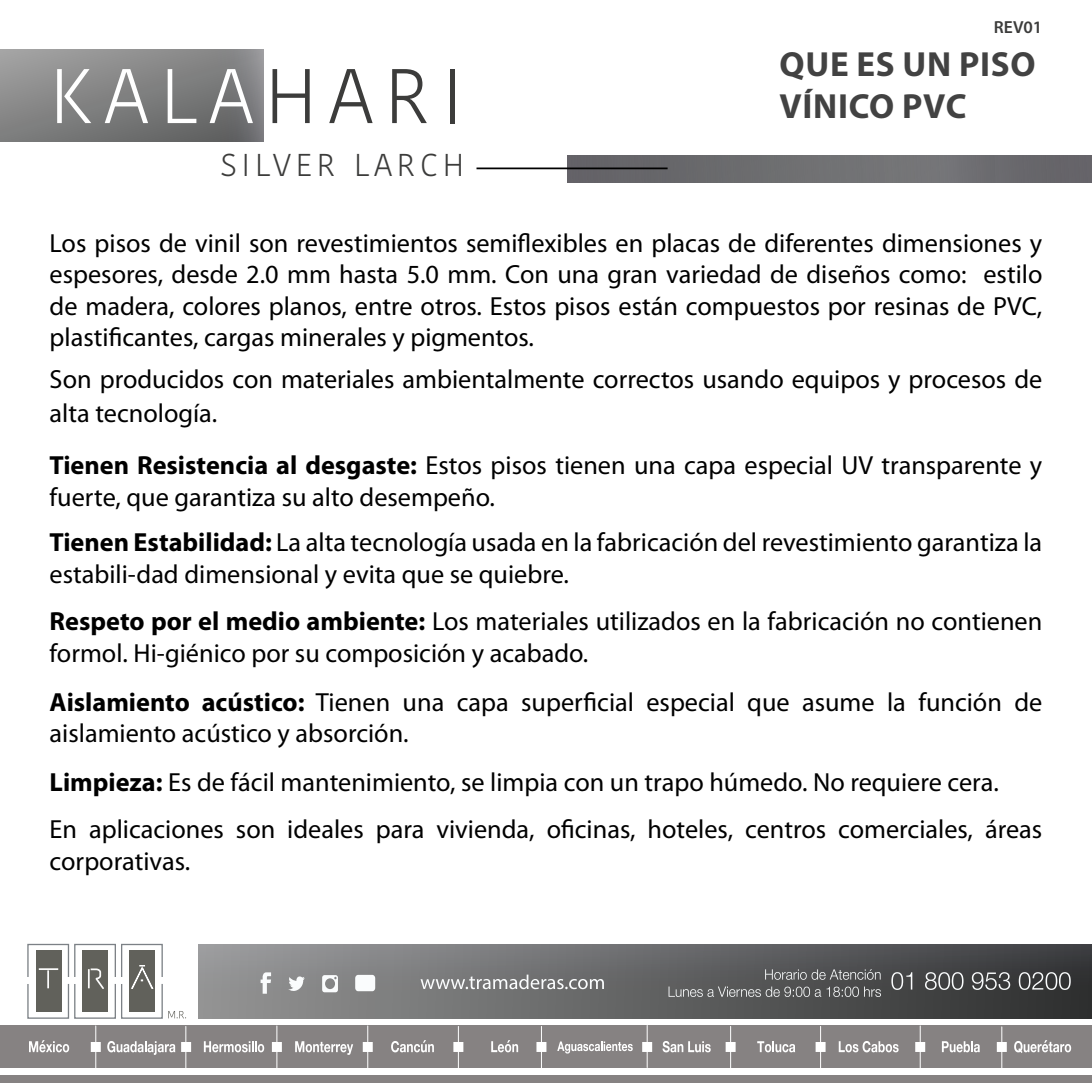
<style>
.page{position:relative;width:1092px;height:1092px;background:#fff}
.page>*{position:absolute;margin:0;border:0;box-sizing:border-box;transform-origin:0 0}
.t1{font:300 77px "Kohinoor Devanagari";letter-spacing:.15em;color:#fff}
.t2{font:700 35px/42px "Myriad Pro";letter-spacing:.02em;color:#424242}
.t3{font:300 31.5px "Kohinoor Devanagari";letter-spacing:.15em;color:#3c3c3b}
.t4{font:26.25px/31.5px "Myriad Pro";color:#000}
.t5{font:600 17.5px "Myriad Pro";color:#3c3c3b}
.s1{color:#3c3c3b}
.s2{font-weight:700}
</style>
<div class="page">
<svg style="left:0;top:50px;width:263px;height:91px;background:#808081"></svg>
<svg style="left:27px;top:943px;width:159px;height:76px"></svg>
<div style="left:566px;top:155px;width:525px;height:27px;background:#6b6b6e"></div>
<hr style="left:476px;top:167px;width:191px;height:2px;background:#000">
<div style="left:0;top:1075px;width:1091px;height:8px;background:#868282"></div>
<div style="left:0;top:1025px;width:1091px;height:42px;background:#868282"></div>
<hr style="left:95px;top:1025px;width:1px;height:42px;background:#fff">
<hr style="left:185px;top:1026px;width:1px;height:42px;background:#fff">
<hr style="left:276px;top:1025px;width:1px;height:42px;background:#fff">
<hr style="left:367px;top:1025px;width:1px;height:42px;background:#fff">
<hr style="left:458px;top:1026px;width:1px;height:42px;background:#fff">
<hr style="left:541px;top:1026px;width:1px;height:42px;background:#fff">
<hr style="left:646px;top:1025px;width:1px;height:42px;background:#fff">
<hr style="left:730px;top:1026px;width:1px;height:42px;background:#fff">
<hr style="left:820px;top:1026px;width:1px;height:42px;background:#fff">
<hr style="left:919px;top:1025px;width:1px;height:42px;background:#fff">
<hr style="left:1001px;top:1026px;width:1px;height:42px;background:#fff">
<div style="left:181px;top:1041px;width:10px;height:10px;background:#fff;border:2px solid #fff"></div>
<div style="left:91px;top:1041px;width:10px;height:10px;background:#fff;border:2px solid #fff"></div>
<div style="left:363px;top:1041px;width:10px;height:10px;background:#fff;border:2px solid #fff"></div>
<div style="left:272px;top:1041px;width:10px;height:10px;background:#fff;border:2px solid #fff"></div>
<div style="left:453px;top:1041px;width:10px;height:10px;background:#fff;border:2px solid #fff"></div>
<div style="left:536px;top:1041px;width:10px;height:10px;background:#fff;border:2px solid #fff"></div>
<div style="left:642px;top:1041px;width:10px;height:10px;background:#fff;border:2px solid #fff"></div>
<div style="left:725px;top:1041px;width:10px;height:10px;background:#fff;border:2px solid #fff"></div>
<div style="left:815px;top:1041px;width:10px;height:10px;background:#fff;border:2px solid #fff"></div>
<div style="left:915px;top:1041px;width:10px;height:10px;background:#fff;border:2px solid #fff"></div>
<div style="left:996px;top:1041px;width:10px;height:10px;background:#fff;border:2px solid #fff"></div>
<svg style="left:29px;top:1040px;width:40px;height:12px"></svg>
<svg style="left:107px;top:1041px;width:68px;height:13px"></svg>
<svg style="left:204px;top:1041px;width:60px;height:11px"></svg>
<svg style="left:295px;top:1041px;width:58px;height:13px"></svg>
<svg style="left:391px;top:1040px;width:43px;height:12px"></svg>
<svg style="left:491px;top:1040px;width:27px;height:12px"></svg>
<svg style="left:557px;top:1041px;width:75px;height:12px"></svg>
<svg style="left:662px;top:1041px;width:48px;height:11px"></svg>
<svg style="left:757px;top:1041px;width:38px;height:11px"></svg>
<svg style="left:838px;top:1041px;width:60px;height:11px"></svg>
<svg style="left:941px;top:1041px;width:38px;height:11px"></svg>
<svg style="left:1014px;top:1040px;width:57px;height:13px"></svg>
<div style="left:198px;top:944px;width:893px;height:74px;background:linear-gradient(to right,#979899,#333436)"></div>
<svg style="left:891px;top:972px;width:21px;height:17px"></svg>
<svg style="left:924px;top:972px;width:39px;height:17px"></svg>
<svg style="left:971px;top:972px;width:39px;height:17px"></svg>
<svg style="left:1018px;top:972px;width:52px;height:17px"></svg>
<svg style="left:765px;top:969px;width:115px;height:10px"></svg>
<svg style="left:668px;top:986px;width:212px;height:10px;background:#717272"></svg>
<svg style="left:420px;top:974px;width:184px;height:15px;background:#949495"></svg>
<svg style="left:260px;top:972px;width:11px;height:21px"></svg>
<svg style="left:288px;top:975px;width:17px;height:16px"></svg>
<div style="left:355px;top:974px;width:20px;height:17px;background:#fafcfd;border-radius:3px"></div>
<svg style="left:322px;top:975px;width:16px;height:17px"></svg>
<h1 class="t1" style="left:50px;top:51px;width:415px">KALA<span class="s1">HARI</span></h1>
<p class="t3" style="left:220px;top:146px;width:245px">SILVER LARCH</p>
<p class="t5" style="left:993px;top:16px;width:50px">REV01</p>
<h2 class="t2" style="left:779px;top:44px;width:257px">QUE ES UN PISO<br>VÍNICO PVC</h2>
<p class="t4" style="left:50px;top:227px;width:994px;text-align:justify">Los pisos de vinil son revestimientos semiflexibles en placas de diferentes dimensiones y espesores, desde 2.0 mm hasta 5.0 mm. Con una gran variedad de diseños como: estilo de madera, colores planos, entre otros. Estos pisos están compuestos por resinas de PVC, plastificantes, cargas minerales y pigmentos.</p>
<p class="t4" style="left:50px;top:362px;width:994px;line-height:33.2px">Son producidos con materiales ambientalmente correctos usando equipos y procesos de alta tecnología.</p>
<p class="t4" style="left:50px;top:449px;width:994px"><span class="s2">Tienen Resistencia al desgaste:</span> Estos pisos tienen una capa especial UV transparente y fuerte, que garantiza su alto desempeño.</p>
<p class="t4" style="left:50px;top:526px;width:994px"><span class="s2">Tienen Estabilidad:</span> La alta tecnología usada en la fabricación del revestimiento garantiza la estabili-dad dimensional y evita que se quiebre.</p>
<p class="t4" style="left:50px;top:605px;width:994px"><span class="s2">Respeto por el medio ambiente:</span> Los materiales utilizados en la fabricación no contienen formol. Hi-giénico por su composición y acabado.</p>
<p class="t4" style="left:50px;top:685px;width:994px"><span class="s2">Aislamiento acústico:</span> Tienen una capa superficial especial que asume la función de aislamiento acústico y absorción.</p>
<p class="t4" style="left:50px;top:758px;width:994px;line-height:47.2px"><span class="s2">Limpieza:</span> Es de fácil mantenimiento, se limpia con un trapo húmedo. No requiere cera.<br>En aplicaciones son ideales para vivienda, oficinas, hoteles, centros comerciales, áreas</p>
<p class="t4" style="left:50px;top:844px;width:142px">corporativas.</p>
</div>
